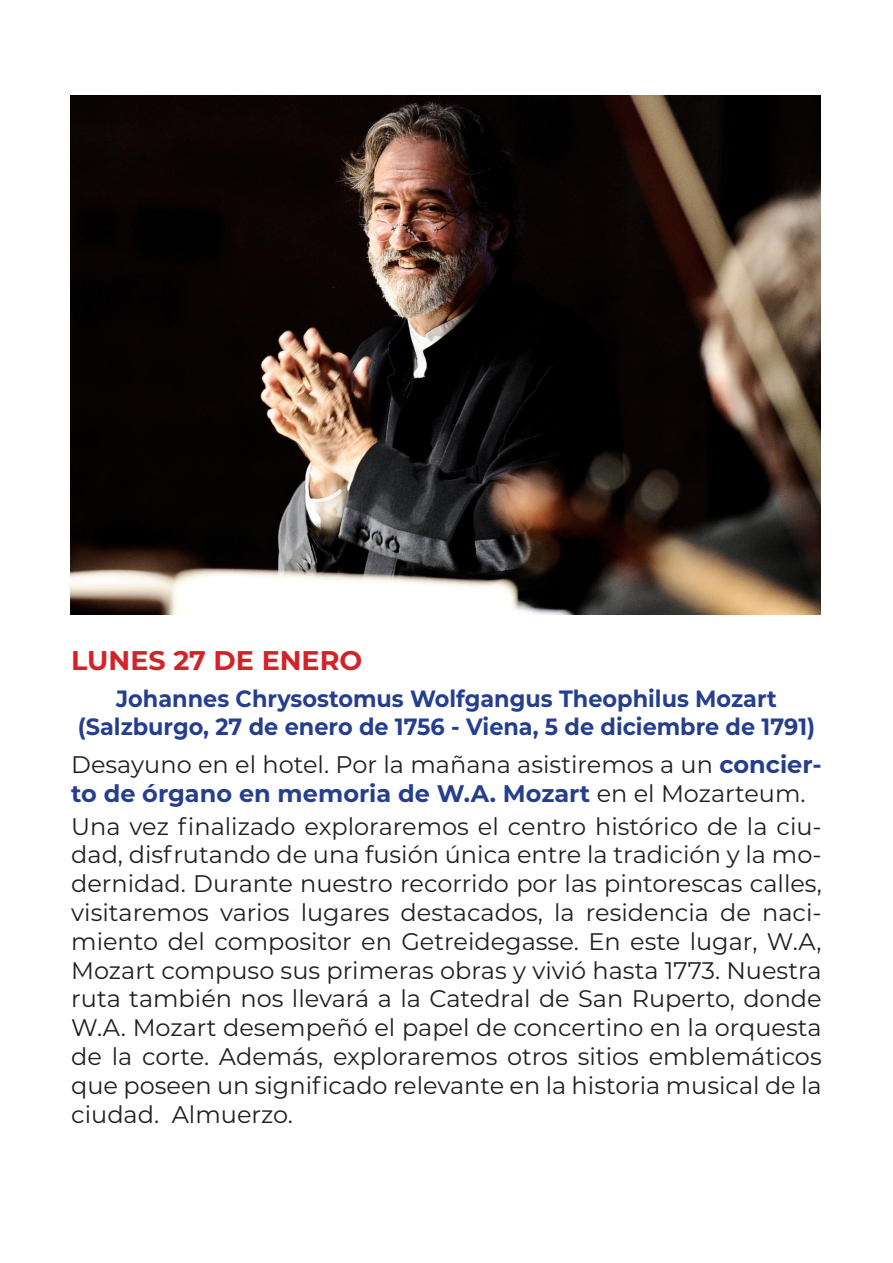
<style>
.page{position:relative;width:893px;height:1263px;background:#fff}
.page>*{position:absolute;margin:0;border:0;box-sizing:border-box;transform-origin:0 0}
.t1{font:700 27px "Montserrat";color:#d1232a}
.t2{font:24px/28.8px "Montserrat";color:#231f20}
.t3{font:700 23.55px "Montserrat";color:#253f8e;scale:.95 1}
.s1{font-weight:700;color:#253f8e}
</style>
<div class="page">
<img style="left:70px;top:96px;width:751px;height:518px">
<p class="t1" style="left:71px;top:641px;width:293px">LUNES 27 DE ENERO</p>
<p class="t3" style="left:116px;top:682px;width:697px">Johannes Chrysostomus Wolfgangus Theophilus Mozart</p>
<p class="t3" style="left:78px;top:710px;width:777px">(Salzburgo, 27 de enero de 1756 - Viena, 5 de diciembre de 1791)</p>
<p class="t2" style="left:71px;top:749px;width:752px">Desayuno en el hotel. Por la mañana asistiremos a un <span class="s1">concier&shy;to de órgano en memoria de W.A. Mozart</span> en el Mozarteum.</p>
<p class="t2" style="left:71px;top:811px;width:752px;text-align:justify">Una vez finalizado exploraremos el centro histórico de la ciu&shy;dad, disfrutando de una fusión única entre la tradición y la mo&shy;dernidad. Durante nuestro recorrido por las pintorescas calles, visitaremos varios lugares destacados, la residencia de naci&shy;miento del compositor en Getreidegasse. En este lugar, W.A, Mozart compuso sus primeras obras y vivió hasta 1773. Nuestra ruta también nos llevará a la Catedral de San Ruperto, donde W.A. Mozart desempeñó el papel de concertino en la orquesta de la corte. Además, exploraremos otros sitios emblemáticos que poseen un significado relevante en la historia musical de la ciudad. Almuerzo.</p>
</div>
